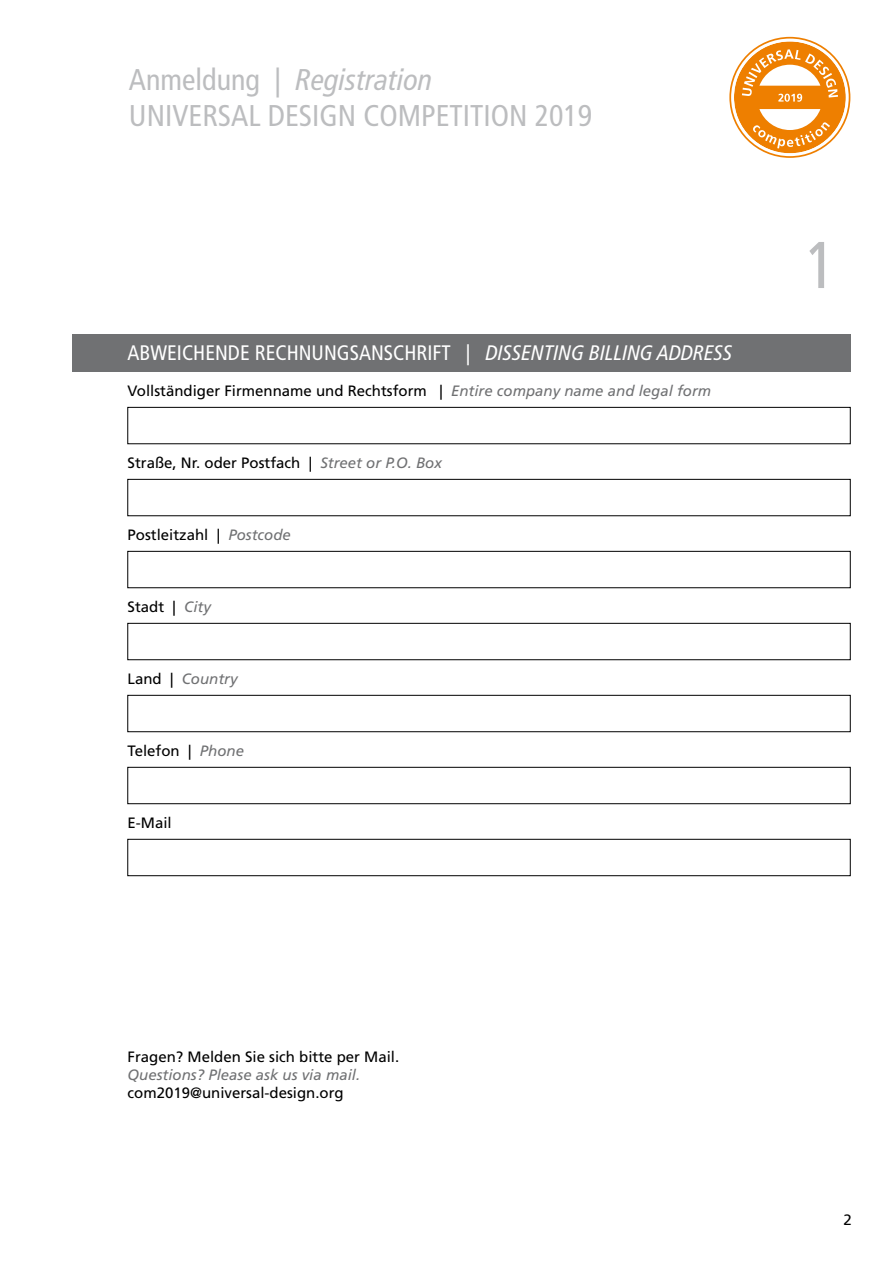
<style>
.page{position:relative;width:893px;height:1263px;background:#fff}
.page>*{position:absolute;margin:0;border:0;box-sizing:border-box;transform-origin:0 0}
.t1{font:condensed 66px "Frutiger LT Pro";color:#bcbdbf}
.t2{font:condensed 30px/36px "Frutiger LT Pro";color:#bcbdbf}
.t3{font:condensed 21px "Frutiger LT Pro";color:#fff}
.t4{font:15px "Frutiger LT Pro";color:#000}
.t5{font:italic 15px "Frutiger LT Pro";color:#707173}
.s1{font-style:italic}
.s2{font-style:italic;color:#707173}
.s3{font-style:normal;color:#000}
</style>
<div class="page">
<div style="left:128px;top:407px;width:722px;height:37px;border:1px solid #000"></div>
<div style="left:128px;top:479px;width:722px;height:37px;border:1px solid #000"></div>
<div style="left:128px;top:551px;width:722px;height:37px;border:1px solid #000"></div>
<div style="left:128px;top:623px;width:722px;height:37px;border:1px solid #000"></div>
<div style="left:128px;top:695px;width:722px;height:37px;border:1px solid #000"></div>
<div style="left:128px;top:767px;width:722px;height:37px;border:1px solid #000"></div>
<div style="left:128px;top:839px;width:722px;height:37px;border:1px solid #000"></div>
<div style="left:72px;top:335px;width:778px;height:37px;background:#707173"></div>
<svg style="left:729px;top:37px;width:121px;height:121px"></svg>
<h2 class="t2" style="left:129px;top:62px;width:465px">Anmeldung | <span class="s1">Registration<br></span>UNIVERSAL DESIGN COMPETITION 2019</h2>
<h3 class="t3" style="left:128px;top:340px;width:606px">ABWEICHENDE RECHNUNGSANSCHRIFT | <span class="s1">DISSENTING BILLING ADDRESS</span></h3>
<p class="t4" style="left:128px;top:382px;width:585px">Vollständiger Firmenname und Rechtsform | <span class="s2">Entire company name and legal form</span></p>
<p class="t4" style="left:128px;top:454px;width:316px">Straße, Nr. oder Postfach | <span class="s2">Street or P.O. Box</span></p>
<p class="t4" style="left:128px;top:526px;width:165px">Postleitzahl | <span class="s2">Postcode</span></p>
<p class="t4" style="left:128px;top:598px;width:85px">Stadt | <span class="s2">City</span></p>
<p class="t5" style="left:128px;top:670px;width:112px"><span class="s3">Land |</span> Country</p>
<p class="t4" style="left:128px;top:742px;width:118px">Telefon | <span class="s2">Phone</span></p>
<p class="t4" style="left:128px;top:814px;width:46px">E-Mail</p>
<h1 class="t1" style="left:805px;top:227px;width:33px">1</h1>
<p class="t4" style="left:128px;top:1048px;width:273px">Fragen? Melden Sie sich bitte per Mail.</p>
<p class="t5" style="left:128px;top:1066px;width:234px">Questions? Please ask us via mail.</p>
<p class="t4" style="left:128px;top:1084px;width:218px">com2019@universal-design.org</p>
<p class="t4" style="left:843px;top:1210px;width:10px">2</p>
</div>
